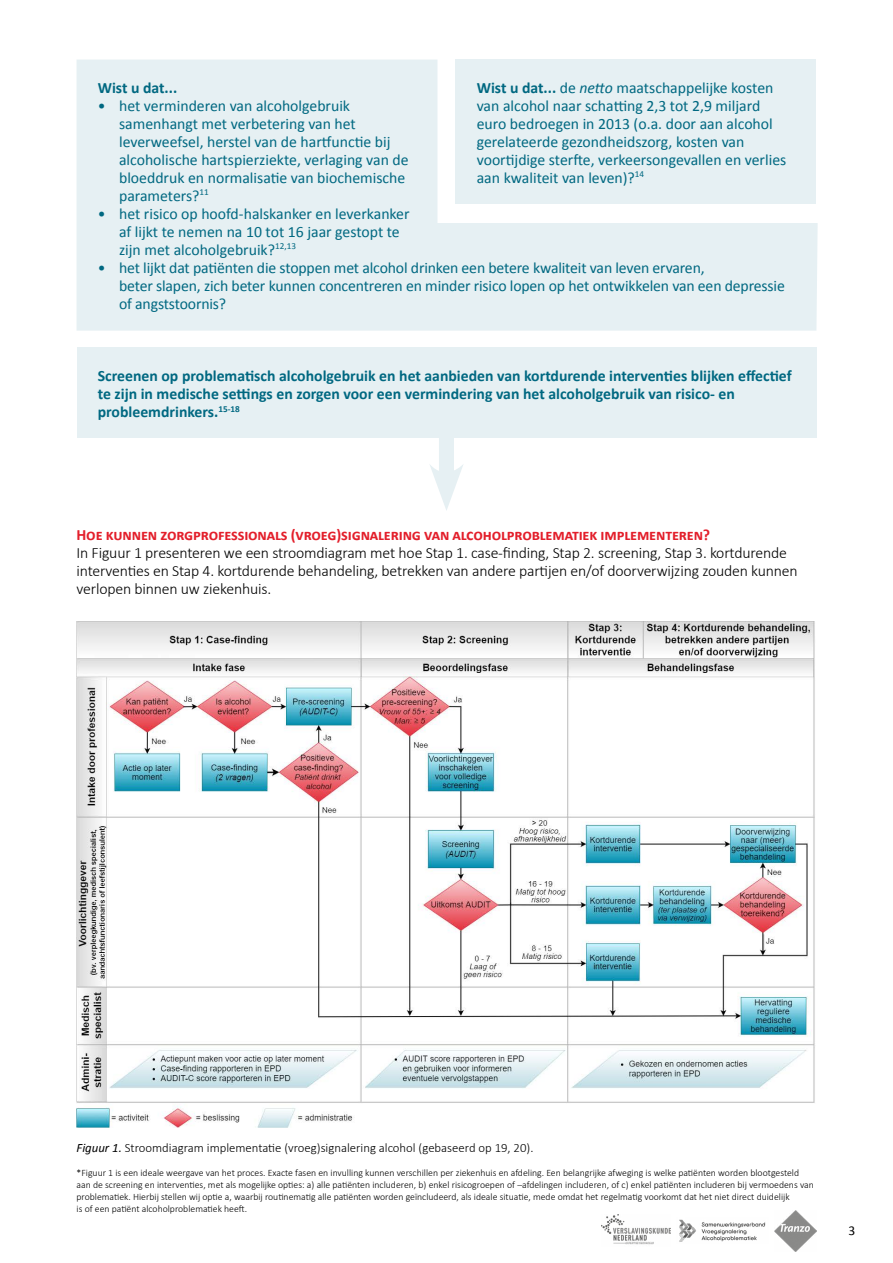
<style>
.page{position:relative;width:893px;height:1263px;background:#fff}
.page>*{position:absolute;margin:0;border:0;box-sizing:border-box;transform-origin:0 0}
.t1{font:15.75px/18px "Calibri";color:#006881}
.t2{font:300 15.75px/18px "Calibri";letter-spacing:-.01em;color:#000}
.t3{font:700 15.75px/18px "Calibri";color:#006881}
.t4{font:700 15.75px "Calibri";letter-spacing:-.01em;color:#e31f2b}
.t5{font:13.5px "Calibri";color:#000}
.t6{font:300 12.75px "Calibri";color:#000}
.t7{font:300 9.75px/12px "Calibri";color:#000}
.s1{font-weight:700}
.s2{font-style:italic}
.s3{font-weight:400;font-style:italic}
</style>
<div class="page">
<div style="left:439px;top:384px;width:15px;height:99px;background:#e6f0f3"></div>
<svg style="left:430px;top:465px;width:33px;height:45px"></svg>
<img style="left:77px;top:621px;width:738px;height:507px">
<svg style="left:77px;top:60px;width:741px;height:271px;background:#e7f1f3"></svg>
<div style="left:455px;top:60px;width:361px;height:144px;background:#e6f0f3"></div>
<div style="left:77px;top:348px;width:739px;height:90px;background:#e6f0f3"></div>
<img style="left:601px;top:1215px;width:69px;height:30px">
<img style="left:679px;top:1219px;width:87px;height:23px">
<img style="left:775px;top:1210px;width:41px;height:41px">
<p class="t1" style="left:477px;top:78px;width:311px"><span class="s1">Wist u dat...</span> de <span class="s2">netto</span> maatschappelijke kosten van alcohol naar schatting 2,3 tot 2,9 miljard euro bedroegen in 2013 (o.a. door aan alcohol gerelateerde gezondheidszorg, kosten van voortijdige sterfte, verkeersongevallen en verlies aan kwaliteit van leven)?<sup>14</sup></p>
<p class="t3" style="left:98px;top:78px;width:81px">Wist u dat...</p>
<p class="t1" style="left:119px;top:96px;width:291px;text-indent:-21px">• het verminderen van alcoholgebruik samenhangt met verbetering van het leverweefsel, herstel van de hartfunctie bij alcoholische hartspierziekte, verlaging van de bloeddruk en normalisatie van biochemische parameters?<sup>11</sup></p>
<p class="t1" style="left:119px;top:204px;width:292px;text-indent:-21px">• het risico op hoofd-halskanker en leverkanker af lijkt te nemen na 10 tot 16 jaar gestopt te zijn met alcoholgebruik?<sup>12,13</sup></p>
<p class="t1" style="left:119px;top:258px;width:667px;text-indent:-21px">• het lijkt dat patiënten die stoppen met alcohol drinken een betere kwaliteit van leven ervaren,<br>beter slapen, zich beter kunnen concentreren en minder risico lopen op het ontwikkelen van een depressie of angststoornis?</p>
<p class="t3" style="left:98px;top:366px;width:696px">Screenen op problematisch alcoholgebruik en het aanbieden van kortdurende interventies blijken effectief te zijn in medische settings en zorgen voor een vermindering van het alcoholgebruik van risico- en probleemdrinkers.<sup>15-18</sup></p>
<p class="t4" style="left:77px;top:525px;width:635px">Hoe kunnen zorgprofessionals (vroeg)signalering van alcoholproblematiek implementeren?</p>
<p class="t2" style="left:77px;top:543px;width:722px">In Figuur 1 presenteren we een stroomdiagram met hoe Stap 1. case-finding, Stap 2. screening, Stap 3. kortdurende interventies en Stap 4. kortdurende behandeling, betrekken van andere partijen en/of doorverwijzing zouden kunnen verlopen binnen uw ziekenhuis.</p>
<p class="t6" style="left:77px;top:1140px;width:458px"><span class="s3">Figuur 1.</span> Stroomdiagram implementatie (vroeg)signalering alcohol (gebaseerd op 19, 20).</p>
<p class="t7" style="left:77px;top:1166px;width:739px">*Figuur 1 is een ideale weergave van het proces. Exacte fasen en invulling kunnen verschillen per ziekenhuis en afdeling. Een belangrijke afweging is welke patiënten worden blootgesteld aan de screening en interventies, met als mogelijke opties: a) alle patiënten includeren, b) enkel risicogroepen of –afdelingen includeren, of c) enkel patiënten includeren bij vermoedens van problematiek. Hierbij stellen wij optie a, waarbij routinematig alle patiënten worden geïncludeerd, als ideale situatie, mede omdat het regelmatig voorkomt dat het niet direct duidelijk<br>is of een patiënt alcoholproblematiek heeft.</p>
<p class="t5" style="left:848px;top:1222px;width:8px">3</p>
</div>
